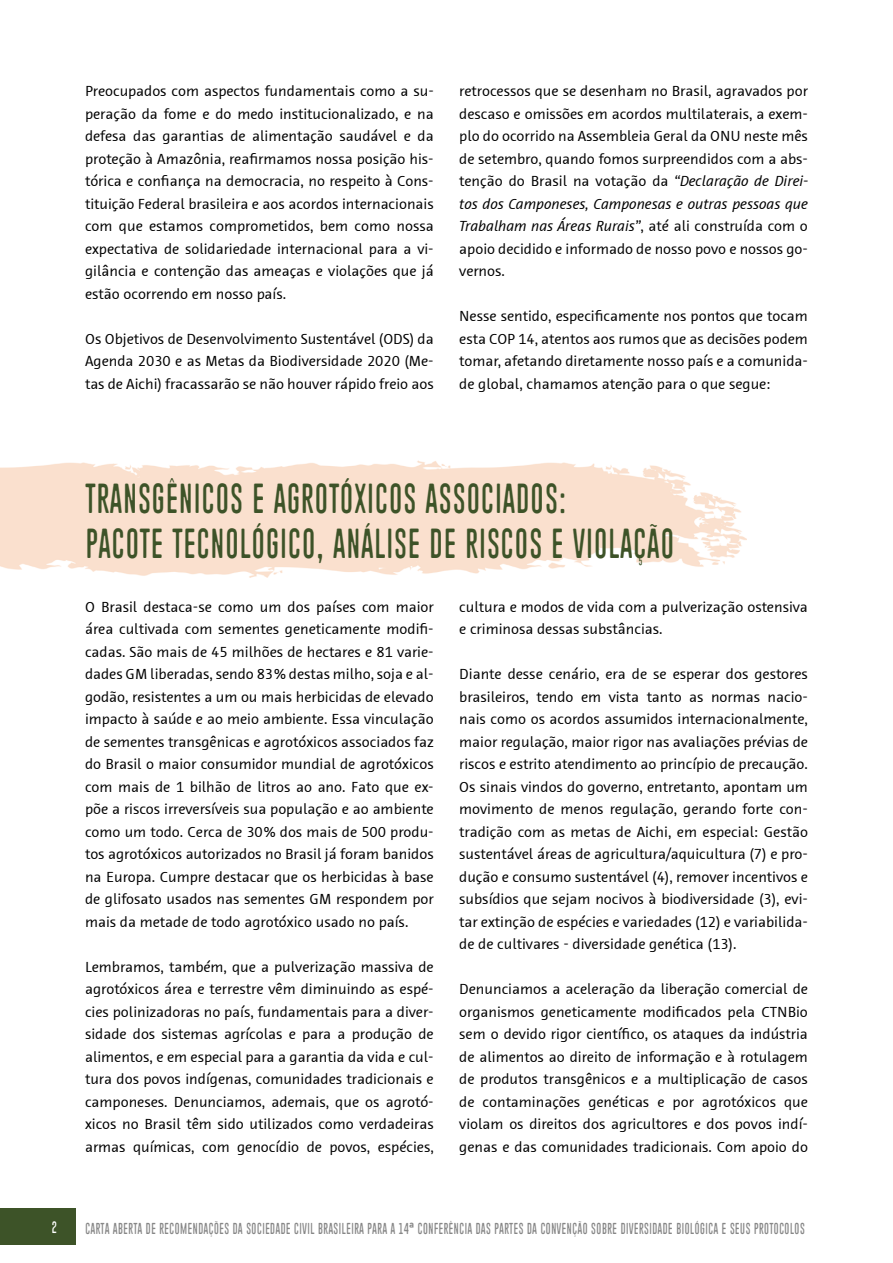
<style>
.page{position:relative;width:893px;height:1263px;background:#fff}
.page>*{position:absolute;margin:0;border:0;box-sizing:border-box;transform-origin:0 0}
.t1{font:42px/45px "Piparivahtiperhonen";color:#3d5328}
.t2{font:16.5px "Piparivahtiperhonen";color:#fff}
.t3{font:15.9px "Piparivahtiperhonen";color:#878787}
.t4{font:15px/22.5px "Schering Sans";color:#000;text-align:justify}
.s1{font-style:italic}
.s2{font-family:"Bahnschrift 400 100"}
</style>
<div class="page">
<div style="left:0;top:1208px;width:76px;height:37px;background:#3d5328"></div>
<img style="left:0;top:461px;width:746px;height:116px">
<p class="t4" style="left:85px;top:80px;width:350px">Preocupados com aspectos fundamentais como a su&shy;peração da fome e do medo institucionalizado, e na defesa das garantias de alimentação saudável e da proteção à Amazônia, reafirmamos nossa posição his&shy;tórica e confiança na democracia, no respeito à Cons&shy;tituição Federal brasileira e aos acordos internacionais com que estamos comprometidos, bem como nossa expectativa de solidariedade internacional para a vi&shy;gilância e contenção das ameaças e violações que já estão ocorrendo em nosso país.</p>
<p class="t4" style="left:85px;top:327px;width:350px">Os Objetivos de Desenvolvimento Sustentável (ODS) da Agenda 2030 e as Metas da Biodiversidade 2020 (Me&shy;tas de Aichi) fracassarão se não houver rápido freio aos</p>
<p class="t4" style="left:459px;top:80px;width:350px">retrocessos que se desenham no Brasil, agravados por descaso e omissões em acordos multilaterais, a exem&shy;plo do ocorrido na Assembleia Geral da ONU neste mês de setembro, quando fomos surpreendidos com a abs&shy;tenção do Brasil na votação da <span class="s1">“Declaração de Direi&shy;tos dos Camponeses, Camponesas e outras pessoas que Trabalham nas Áreas Rurais”</span>, até ali construída com o apoio decidido e informado de nosso povo e nossos go&shy;vernos.</p>
<p class="t4" style="left:459px;top:305px;width:350px">Nesse sentido, especificamente nos pontos que tocam esta COP 14, atentos aos rumos que as decisões podem tomar, afetando diretamente nosso país e a comunida&shy;de global, chamamos atenção para o que segue:</p>
<h1 class="t1" style="left:85px;top:477px;width:591px">TRANSGÊNICOS E AGROTÓXICOS ASSOCIADOS:<br>PACOTE TECNOLÓGICO, ANÁLISE DE RISCOS E VIOLAÇÃO</h1>
<p class="t4" style="left:85px;top:595px;width:350px">O Brasil destaca-se como um dos países com maior área cultivada com sementes geneticamente modifi&shy;cadas. São mais de 45 milhões de hectares e 81 varie&shy;dades GM liberadas, sendo 83% destas milho, soja e al&shy;godão, resistentes a um ou mais herbicidas de elevado impacto à saúde e ao meio ambiente. Essa vinculação de sementes transgênicas e agrotóxicos associados faz do Brasil o maior consumidor mundial de agrotóxicos com mais de 1 bilhão de litros ao ano. Fato que ex&shy;põe a riscos irreversíveis sua população e ao ambiente como um todo. Cerca de 30% dos mais de 500 produ&shy;tos agrotóxicos autorizados no Brasil já foram banidos na Europa. Cumpre destacar que os herbicidas à base de glifosato usados nas sementes GM respondem por mais da metade de todo agrotóxico usado no país.</p>
<p class="t4" style="left:85px;top:955px;width:350px">Lembramos, também, que a pulverização massiva de agrotóxicos área e terrestre vêm diminuindo as espé&shy;cies polinizadoras no país, fundamentais para a diver&shy;sidade dos sistemas agrícolas e para a produção de alimentos, e em especial para a garantia da vida e cul&shy;tura dos povos indígenas, comunidades tradicionais e camponeses. Denunciamos, ademais, que os agrotó&shy;xicos no Brasil têm sido utilizados como verdadeiras armas químicas, com genocídio de povos, espécies,</p>
<p class="t4" style="left:459px;top:595px;width:350px">cultura e modos de vida com a pulverização ostensiva e criminosa dessas substâncias.</p>
<p class="t4" style="left:459px;top:663px;width:350px">Diante desse cenário, era de se esperar dos gestores brasileiros, tendo em vista tanto as normas nacio&shy;nais como os acordos assumidos internacionalmente, maior regulação, maior rigor nas avaliações prévias de riscos e estrito atendimento ao princípio de precaução.<br>Os sinais vindos do governo, entretanto, apontam um movimento de menos regulação, gerando forte con&shy;tradição com as metas de Aichi, em especial: Gestão sustentável áreas de agricultura/aquicultura (7) e pro&shy;dução e consumo sustentável (4), remover incentivos e subsídios que sejam nocivos à biodiversidade (3), evi&shy;tar extinção de espécies e variedades (12) e variabilida&shy;de de cultivares - diversidade genética (13).</p>
<p class="t4" style="left:459px;top:978px;width:350px">Denunciamos a aceleração da liberação comercial de organismos geneticamente modificados pela CTNBio sem o devido rigor científico, os ataques da indústria de alimentos ao direito de informação e à rotulagem de produtos transgênicos e a multiplicação de casos de contaminações genéticas e por agrotóxicos que violam os direitos dos agricultores e dos povos indí&shy;genas e das comunidades tradicionais. Com apoio do</p>
<p class="t2" style="left:51px;top:1219px;width:7px">2</p>
<p class="t3" style="left:85px;top:1221px;width:721px">CARTA ABERTA DE RECOMENDAÇÕES DA SOCIEDADE CIVIL BRASILEIRA PARA A 14<span class="s2">ª</span> CONFERÊNCIA DAS PARTES DA CONVENÇÃO SOBRE DIVERSIDADE BIOLÓGICA E SEUS PROTOCOLOS</p>
</div>
